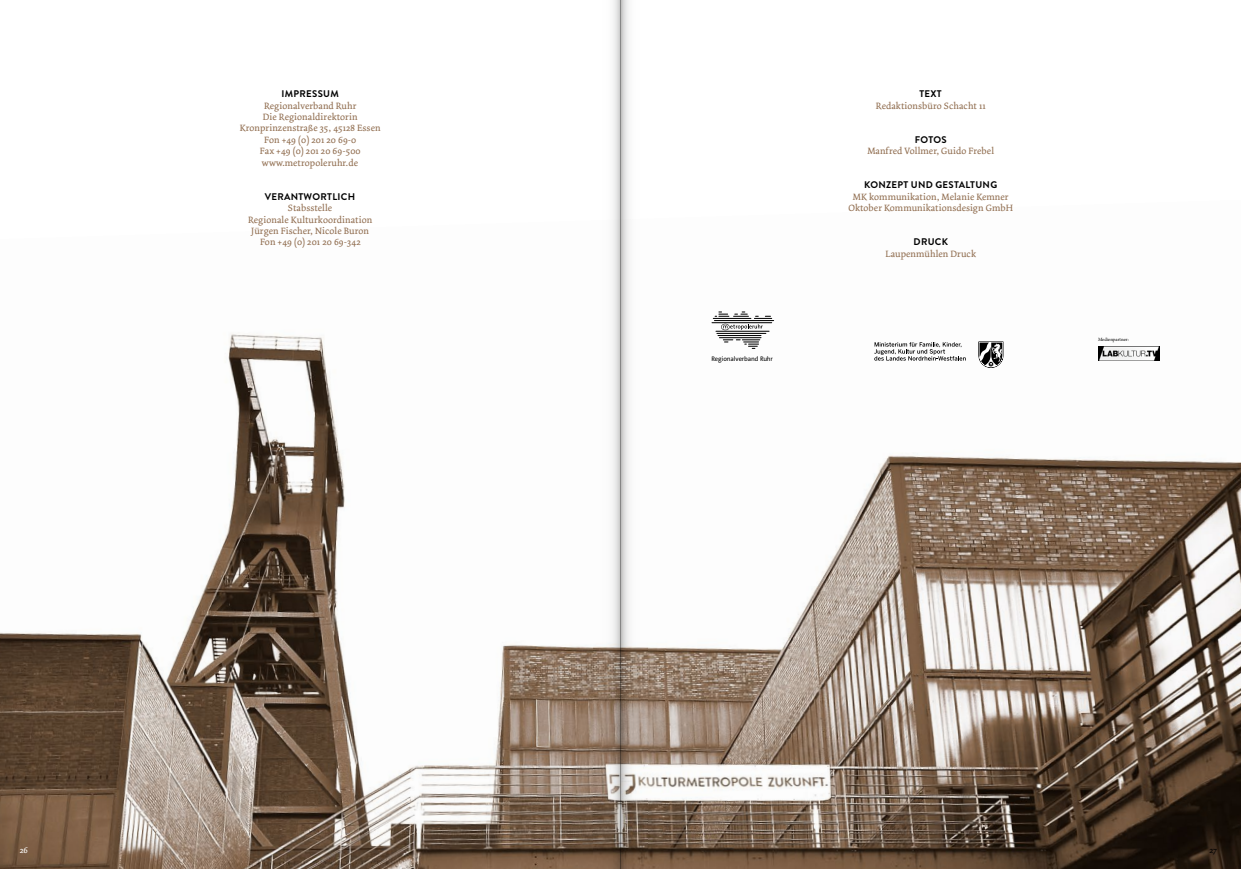
<style>
.page{position:relative;width:1241px;height:869px;background:#fff}
.page>*{position:absolute;margin:0;border:0;box-sizing:border-box;transform-origin:0 0}
.t1{font:9.62px/11.4px "Dolly";letter-spacing:.01em;color:#906d4f;text-align:center}
.t2{font:700 9.62px "Brandon Grotesque";letter-spacing:.03em;color:#000}
.t3{font:8.75px "Dolly";color:#000}
.t4{font:8.75px "Dolly";color:#fff}
.t5{font:6.56px "The Sans B5 Plain";letter-spacing:-.015em;color:#000}
.t6{font:4.9px "Minion Pro";color:#000}
</style>
<div class="page">
<img style="left:0;top:316px;width:1240px;height:552px">
<hr style="left:713px;top:318px;width:37px;height:1px;background:#000">
<hr style="left:714px;top:320px;width:59px;height:1px;background:#000">
<hr style="left:712px;top:322px;width:59px;height:1px;background:#000">
<svg style="left:715px;top:311px;width:56px;height:19px"></svg>
<hr style="left:715px;top:330px;width:54px;height:1px;background:#000">
<hr style="left:716px;top:333px;width:49px;height:1px;background:#000">
<hr style="left:718px;top:335px;width:43px;height:1px;background:#000">
<hr style="left:719px;top:337px;width:42px;height:1px;background:#000">
<svg style="left:723px;top:339px;width:36px;height:10px"></svg>
<svg style="left:874px;top:342px;width:91px;height:18px"></svg>
<svg style="left:978px;top:341px;width:25px;height:27px"></svg>
<img style="left:1097px;top:346px;width:62px;height:14px">
<svg style="left:620px;top:0;width:27px;height:868px"></svg>
<svg style="left:593px;top:0;width:27px;height:868px"></svg>
<p class="t2" style="left:281px;top:87px;width:59px">IMPRESSUM</p>
<p class="t1" style="left:240px;top:100px;width:142px">Regionalverband Ruhr<br>Die Regionaldirektorin<br>Kronprinzenstraße 35, 45128 Essen<br>Fon +49 (0) 201 20 69-0<br>Fax +49 (0) 201 20 69-500 www.metropoleruhr.de</p>
<p class="t2" style="left:265px;top:190px;width:92px">VERANTWORTLICH</p>
<p class="t1" style="left:248px;top:202px;width:126px">Stabsstelle<br>Regionale Kulturkoordination<br>Jürgen Fischer, Nicole Buron<br>Fon +49 (0) 201 20 69-342</p>
<p class="t4" style="left:20px;top:844px;width:10px">26</p>
<p class="t5" style="left:711px;top:355px;width:63px">Regionalverband Ruhr</p>
<p class="t2" style="left:919px;top:87px;width:24px">TEXT</p>
<p class="t1" style="left:875px;top:100px;width:111px">Redaktionsbüro Schacht 11</p>
<p class="t2" style="left:914px;top:133px;width:33px">FOTOS</p>
<p class="t1" style="left:867px;top:145px;width:128px">Manfred Vollmer, Guido Frebel</p>
<p class="t2" style="left:863px;top:178px;width:135px">KONZEPT UND GESTALTUNG</p>
<p class="t1" style="left:848px;top:191px;width:166px">MK kommunikation, Melanie Kemner<br>Oktober Kommunikationsdesign GmbH</p>
<p class="t2" style="left:913px;top:235px;width:35px">DRUCK</p>
<p class="t1" style="left:885px;top:248px;width:92px">Laupenmühlen Druck</p>
<p class="t6" style="left:1097px;top:336px;width:32px">Medienpartner:</p>
<p class="t3" style="left:1209px;top:844px;width:9px">27</p>
</div>
